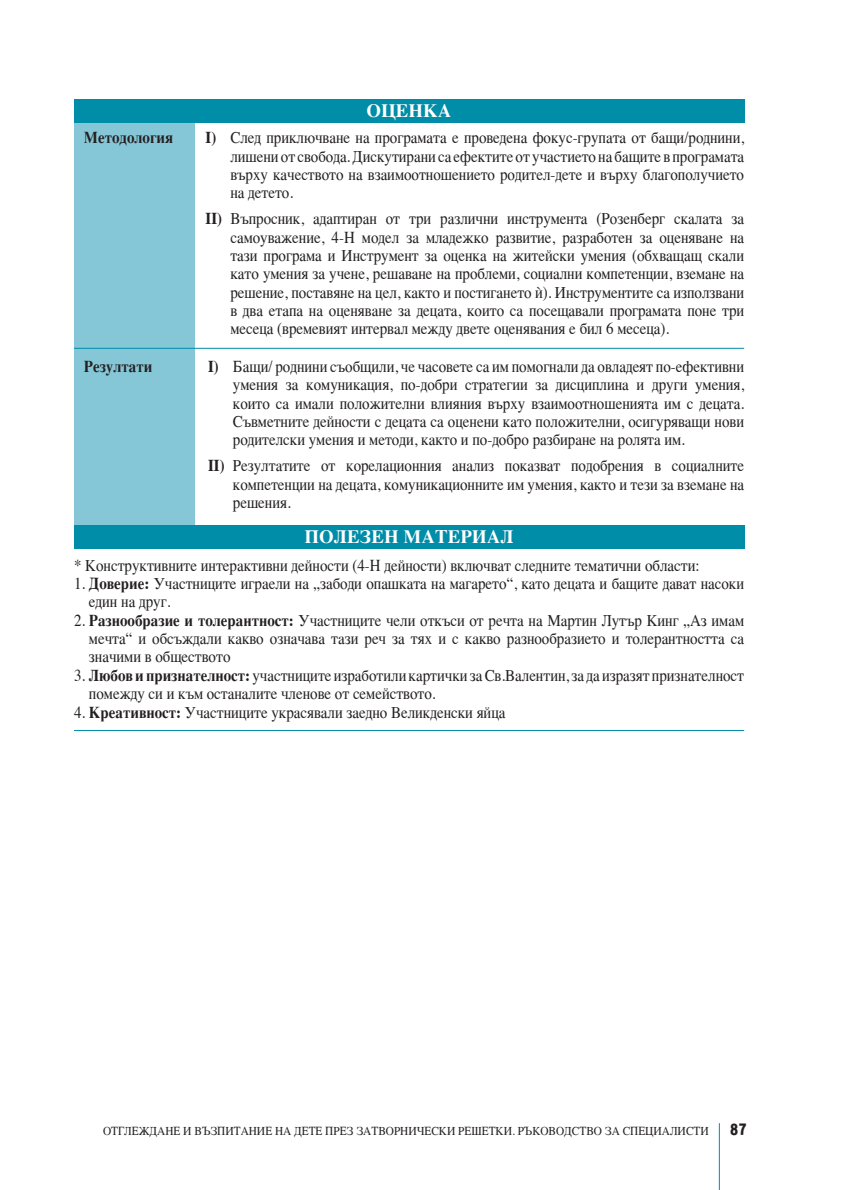
<style>
.page{position:relative;width:843px;height:1190px;background:#fff}
.page>*{position:absolute;margin:0;border:0;box-sizing:border-box;transform-origin:0 0}
.t1{font:700 18.9px "Times";color:#fff}
.t2{font:900 17.5px "PF Highway Gothic Xtra Cond";color:#231f20}
.t3{font:16.62px/18.4px "Times";color:#231f20;text-align:justify;scale:.9 1}
.t4{font:700 16.62px "Times";color:#231f20;scale:.9 1}
.t5{font:12.25px "Times";color:#231f20;scale:.92 1}
.s1{font-weight:700}
</style>
<div class="page">
<hr style="left:718px;top:1123px;width:1px;height:67px;background:#008da8">
<div style="left:74px;top:99px;width:120px;height:434px;background:#85c6d7"></div>
<div style="left:74px;top:524px;width:670px;height:24px;background:#008da8"></div>
<div style="left:74px;top:99px;width:670px;height:24px;background:#008da8"></div>
<hr style="left:74px;top:730px;width:670px;height:1px;background:#008da8">
<hr style="left:74px;top:348px;width:670px;height:1px;background:#008da8">
<p class="t4" style="left:84px;top:122px;width:101px">Методология</p>
<p class="t4" style="left:84px;top:350px;width:77px">Резултати</p>
<p class="t1" style="left:366px;top:92px;width:45px">Оценка</p>
<p class="t3" style="left:230px;top:127px;width:572px;text-indent:-25px"><span class="s1">I)</span> След приключване на програмата е проведена фокус-групата от бащи/роднини, лишени от свобода. Дискутирани са ефектите от участието на бащите в програмата върху качеството на взаимоотношението родител-дете и върху благополучието на детето.</p>
<p class="t3" style="left:230px;top:208px;width:572px;text-indent:-25px"><span class="s1">II)</span> Въпросник, адаптиран от три различни инструмента (Розенберг скалата за самоуважение, 4-H модел за младежко развитие, разработен за оценяване на тази програма и Инструмент за оценка на житейски умения (обхващащ скали като умения за учене, решаване на проблеми, социални компетенции, вземане на решение, поставяне на цел, както и постигането ѝ). Инструментите са използвани в два етапа на оценяване за децата, които са посещавали програмата поне три месеца (времевият интервал между двете оценявания е бил 6 месеца).</p>
<p class="t3" style="left:233px;top:356px;width:569px;text-indent:-25px"><span class="s1">I)</span> Бащи/ роднини съобщили, че часовете са им помогнали да овладеят по-ефективни умения за комуникация, по-добри стратегии за дисциплина и други умения, които са имали положителни влияния върху взаимоотношенията им с децата.<br>Съвметните дейности с децата са оценени като положителни, осигуряващи нови родителски умения и методи, както и по-добро разбиране на ролята им.</p>
<p class="t3" style="left:233px;top:455px;width:569px;text-indent:-25px"><span class="s1">II)</span> Резултатите от корелационния анализ показват подобрения в социалните компетенции на децата, комуникационните им умения, както и тези за вземане на решения.</p>
<p class="t1" style="left:304px;top:518px;width:114px">Полезен матер</p>
<p class="t1" style="left:472px;top:518px;width:43px">иал</p>
<p class="t3" style="left:74px;top:554px;width:696px">* Конструктивните интерактивни дейности (4-H дейности) включват следните тематични области:</p>
<p class="t3" style="left:89px;top:573px;width:729px;text-indent:-15px">1. <span class="s1">Доверие:</span> Участниците играели на „забоди опашката на магарето“, като децата и бащите дават насоки един на друг.</p>
<p class="t3" style="left:89px;top:609px;width:729px;text-indent:-15px">2. <span class="s1">Разнообразие и толерантност:</span> Участниците чели откъси от речта на Мартин Лутър Кинг „Аз имам мечта“ и обсъждали какво означава тази реч за тях и с какво разнообразието и толерантността са значими в обществото</p>
<p class="t3" style="left:89px;top:664px;width:729px;text-indent:-15px">3. <span class="s1">Любов и признателност:</span> участниците изработили картички за Св.Валентин, за да изразят признателност помежду си и към останалите членове от семейството.</p>
<p class="t3" style="left:74px;top:701px;width:481px">4. <span class="s1">Креативност:</span> Участниците украсявали заедно Великденски яйца</p>
<p class="t5" style="left:103px;top:1119px;width:60px">Отглеждане</p>
<p class="t5" style="left:183px;top:1119px;width:72px">и възпитание</p>
<p class="t5" style="left:275px;top:1119px;width:122px">на детепрез затворнически</p>
<p class="t5" style="left:458px;top:1119px;width:90px">решетки . Ръководс</p>
<p class="t5" style="left:579px;top:1119px;width:57px">тво за специа</p>
<p class="t5" style="left:670px;top:1119px;width:41px">листи</p>
<p class="t2" style="left:729px;top:1120px;width:19px">87</p>
</div>
